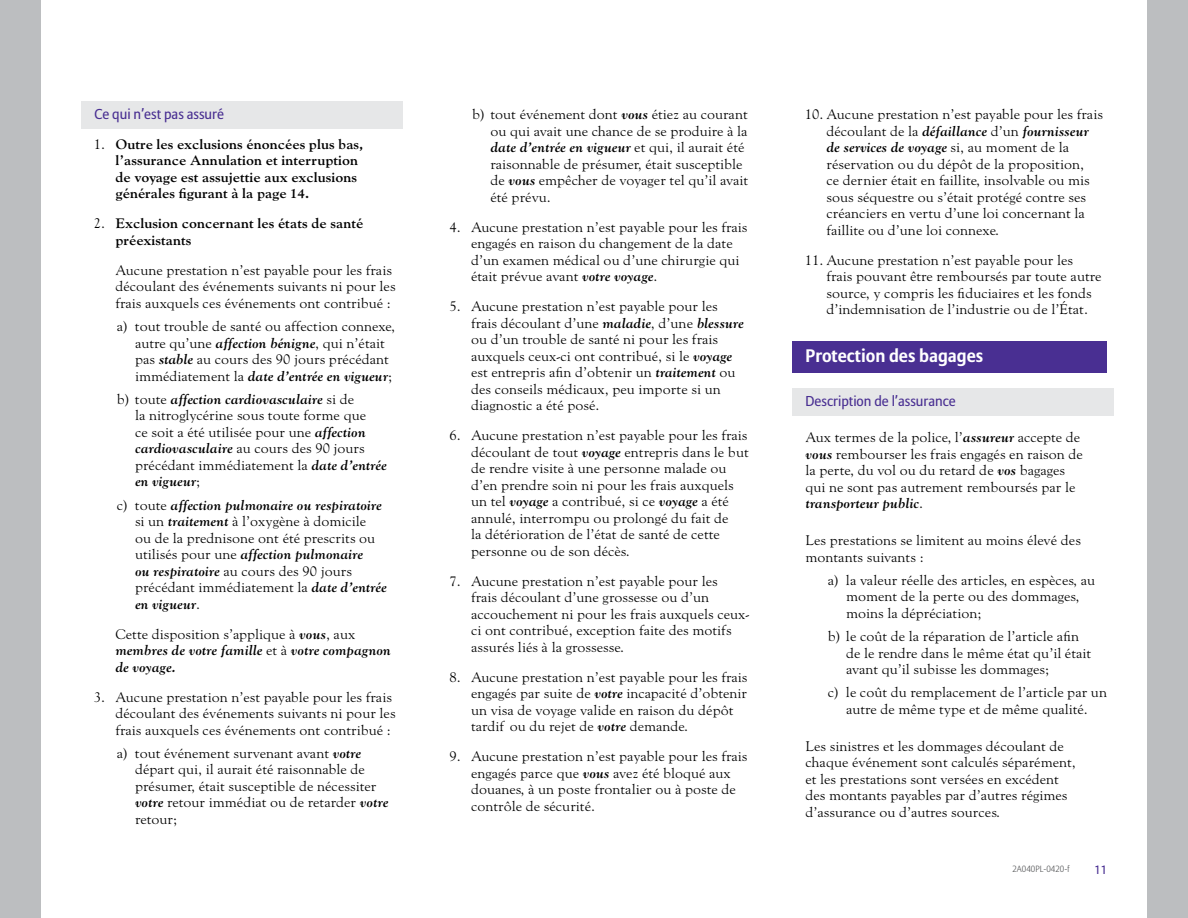
<style>
.page{position:relative;width:1188px;height:918px;background:#fff}
.page>*{position:absolute;margin:0;border:0;box-sizing:border-box;transform-origin:0 0}
.H1_blue_box_TOC{font:700 18px "Allianz Sans";color:#fff}
.number_list{font:14.25px/16.5px "Goudy Old Style";color:#000}
.alpha_list{font:14.25px/16.5px "Goudy Old Style";color:#000}
.body{font:14.25px/16.5px "Goudy Old Style";color:#000}
.number_list-2{font:700 14.25px/16.5px "Goudy";color:#000}
.number_list-3{font:italic 700 14.25px/16.5px "Goudy";color:#000}
.H2_TOC{font:14.25px "Allianz Sans";color:#492f92}
.t1{font:12px "Allianz Sans";color:#492f92}
.t2{font:300 9px "Allianz Sans";color:#58595b}
.s1{font-family:"Goudy Old Style";font-weight:400}
.s2{font-family:"Goudy";font-weight:700;font-style:italic}
.s3{font-family:"Goudy Old Style";font-weight:400;font-style:normal}
</style>
<div class="page">
<div style="left:0;top:0;width:40px;height:918px;background:#bcbec0"></div>
<div style="left:1148px;top:0;width:40px;height:918px;background:#bcbec0"></div>
<div style="left:81px;top:101px;width:322px;height:28px;background:#e6e7e8"></div>
<div style="left:792px;top:342px;width:315px;height:31px;background:#492f92"></div>
<div style="left:792px;top:388px;width:322px;height:28px;background:#e6e7e8"></div>
<p class="H2_TOC" style="left:94px;top:105px;width:131px">Ce qui n’est pas assuré</p>
<p class="number_list-2" style="left:116px;top:136px;width:249px;text-indent:-22px"><span class="s1">1.</span> Outre les exclusions énoncées plus bas, l’assurance Annulation et interruption de voyage est assujettie aux exclusions générales figurant à la page 14.</p>
<p class="number_list-2" style="left:116px;top:215px;width:249px;text-indent:-22px"><span class="s1">2.</span> Exclusion concernant les états de santé préexistants</p>
<p class="number_list" style="left:116px;top:262px;width:282px">Aucune prestation n’est payable pour les frais découlant des événements suivants ni pour les frais auxquels ces événements ont contribué :</p>
<p class="alpha_list" style="left:135px;top:318px;width:262px;text-indent:-18px">a) tout trouble de santé ou affection connexe, autre qu’une <span class="s2">affection bénigne</span>, qui n’était pas <span class="s2">stable</span> au cours des 90 jours précédant immédiatement la <span class="s2">date d’entrée en vigueur</span>;</p>
<p class="alpha_list" style="left:135px;top:391px;width:253px;text-indent:-18px">b) toute <span class="s2">affection cardiovasculaire</span> si de<br>la nitroglycérine sous toute forme que<br>ce soit a été utilisée pour une <span class="s2">affection cardiovasculaire</span> au cours des 90 jours précédant immédiatement la <span class="s2">date d’entrée en vigueur</span>;</p>
<p class="alpha_list" style="left:135px;top:496px;width:253px;text-indent:-18px">c) toute <span class="s2">affection pulmonaire ou respiratoire </span>si un <span class="s2">traitement</span> à l’oxygène à domicile<br>ou de la prednisone ont été prescrits ou utilisés pour une <span class="s2">affection pulmonaire<br>ou respiratoire</span> au cours des 90 jours précédant immédiatement la <span class="s2">date d’entrée en vigueur</span>.</p>
<p class="number_list-3" style="left:116px;top:625px;width:277px"><span class="s3">Cette disposition s’applique à</span> vous<span class="s3">, aux </span>membres de votre famille <span class="s3">et à</span> votre compagnon de voyage.</p>
<p class="number_list" style="left:116px;top:688px;width:282px;text-indent:-22px">3. Aucune prestation n’est payable pour les frais découlant des événements suivants ni pour les frais auxquels ces événements ont contribué :</p>
<p class="alpha_list" style="left:135px;top:745px;width:255px;text-indent:-18px">a) tout événement survenant avant <span class="s2">votre </span>départ qui, il aurait été raisonnable de présumer, était susceptible de nécessiter <span class="s2">votre</span> retour immédiat ou de retarder <span class="s2">votre </span>retour;</p>
<p class="alpha_list" style="left:490px;top:106px;width:259px;text-indent:-18px">b) tout événement dont <span class="s2">vous</span> étiez au courant ou qui avait une chance de se produire à la <span class="s2">date d’entrée en vigueur</span> et qui, il aurait été raisonnable de présumer, était susceptible de <span class="s2">vous</span> empêcher de voyager tel qu’il avait été prévu.</p>
<p class="number_list" style="left:471px;top:218px;width:278px;text-indent:-22px">4. Aucune prestation n’est payable pour les frais engagés en raison du changement de la date d’un examen médical ou d’une chirurgie qui était prévue avant <span class="s2">votre voyage</span>.</p>
<p class="number_list" style="left:471px;top:298px;width:274px;text-indent:-22px">5. Aucune prestation n’est payable pour les frais découlant d’une <span class="s2">maladie</span>, d’une <span class="s2">blessure </span>ou d’un trouble de santé ni pour les frais auxquels ceux-ci ont contribué, si le <span class="s2">voyage </span>est entrepris afin d’obtenir un <span class="s2">traitement</span> ou des conseils médicaux, peu importe si un diagnostic a été posé.</p>
<p class="number_list" style="left:471px;top:427px;width:279px;text-indent:-22px">6. Aucune prestation n’est payable pour les frais découlant de tout <span class="s2">voyage</span> entrepris dans le but de rendre visite à une personne malade ou d’en prendre soin ni pour les frais auxquels un tel <span class="s2">voyage</span> a contribué, si ce <span class="s2">voyage</span> a été annulé, interrompu ou prolongé du fait de<br>la détérioration de l’état de santé de cette personne ou de son décès.</p>
<p class="number_list" style="left:471px;top:572px;width:280px;text-indent:-22px">7. Aucune prestation n’est payable pour les<br>frais découlant d’une grossesse ou d’un accouchement ni pour les frais auxquels ceux&shy;ci ont contribué, exception faite des motifs assurés liés à la grossesse.</p>
<p class="number_list" style="left:471px;top:668px;width:278px;text-indent:-22px">8. Aucune prestation n’est payable pour les frais engagés par suite de <span class="s2">votre</span> incapacité d’obtenir un visa de voyage valide en raison du dépôt tardif ou du rejet de <span class="s2">votre</span> demande.</p>
<p class="number_list" style="left:471px;top:748px;width:278px;text-indent:-22px">9. Aucune prestation n’est payable pour les frais engagés parce que <span class="s2">vous</span> avez été bloqué aux douanes, à un poste frontalier ou à poste de contrôle de sécurité.</p>
<p class="number_list" style="left:826px;top:106px;width:278px;text-indent:-22px">10. Aucune prestation n’est payable pour les frais découlant de la <span class="s2">défaillance</span> d’un <span class="s2">fournisseur de services de voyage</span> si, au moment de la réservation ou du dépôt de la proposition,<br>ce dernier était en faillite, insolvable ou mis sous séquestre ou s’était protégé contre ses créanciers en vertu d’une loi concernant la faillite ou d’une loi connexe.</p>
<p class="number_list" style="left:826px;top:251px;width:277px;text-indent:-22px">11. Aucune prestation n’est payable pour les frais pouvant être remboursés par toute autre source, y compris les fiduciaires et les fonds d’indemnisation de l’industrie ou de l’État.</p>
<p class="H1_blue_box_TOC" style="left:806px;top:345px;width:179px">Protection des bagages</p>
<p class="H2_TOC" style="left:806px;top:392px;width:152px">Description de l’assurance</p>
<p class="body" style="left:806px;top:429px;width:279px">Aux termes de la police, l’<span class="s2">assureur</span> accepte de <span class="s2">vous</span> rembourser les frais engagés en raison de la perte, du vol ou du retard de <span class="s2">vos</span> bagages qui ne sont pas autrement remboursés par le <span class="s2">transporteur public</span>.</p>
<p class="body" style="left:806px;top:532px;width:277px">Les prestations se limitent au moins élevé des montants suivants :</p>
<p class="alpha_list" style="left:846px;top:572px;width:251px;text-indent:-18px">a) la valeur réelle des articles, en espèces, au moment de la perte ou des dommages, moins la dépréciation;</p>
<p class="alpha_list" style="left:846px;top:628px;width:247px;text-indent:-18px">b) le coût de la réparation de l’article afin de le rendre dans le même état qu’il était avant qu’il subisse les dommages;</p>
<p class="alpha_list" style="left:828px;top:684px;width:281px;text-align:center">c) le coût du remplacement de l’article par un autre de même type et de même qualité.</p>
<p class="body" style="left:806px;top:737px;width:272px">Les sinistres et les dommages découlant de chaque événement sont calculés séparément, et les prestations sont versées en excédent des montants payables par d’autres régimes d’assurance ou d’autres sources.</p>
<p class="t2" style="left:1012px;top:863px;width:59px">2A040PL-0420-f</p>
<p class="t1" style="left:1094px;top:863px;width:14px">11</p>
</div>
